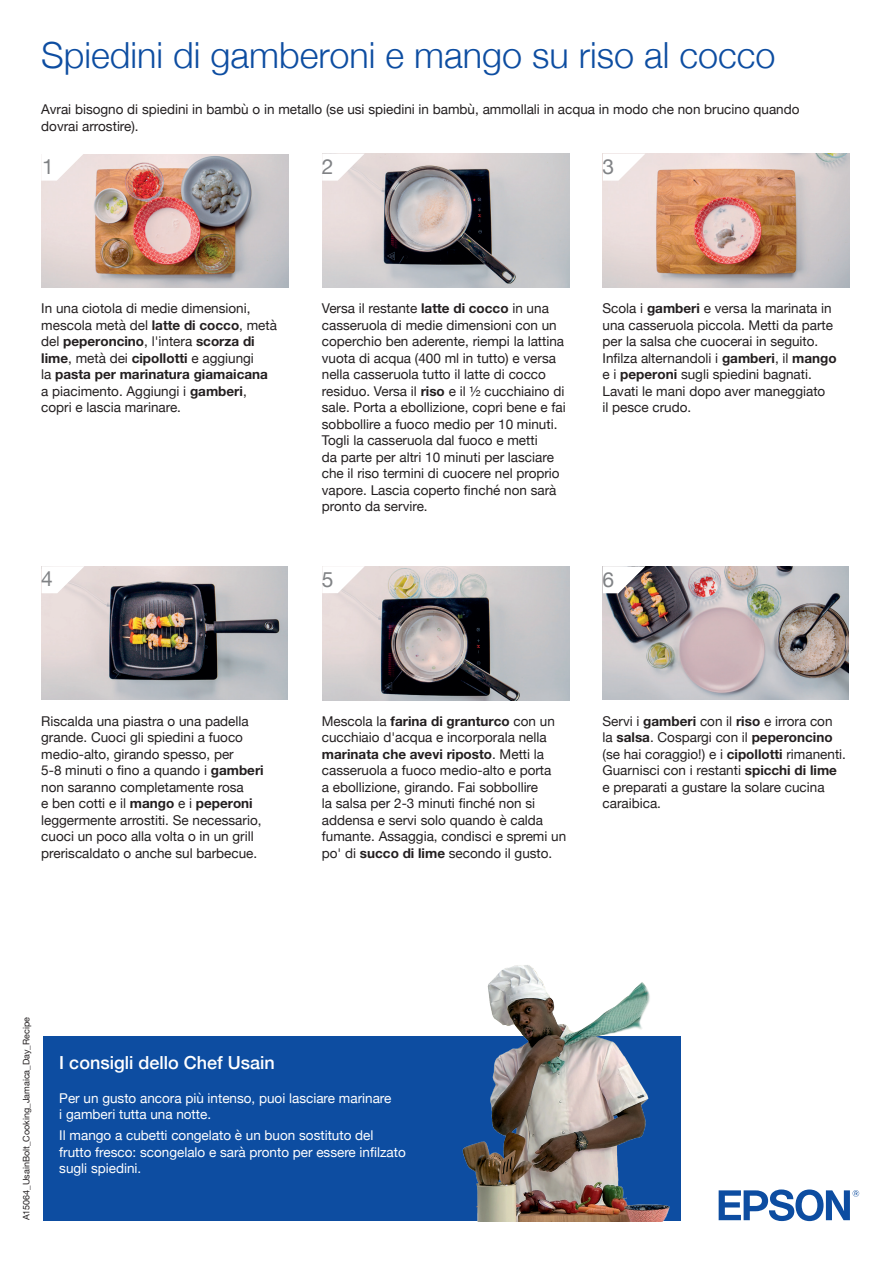
<style>
.page{position:relative;width:893px;height:1263px;background:#fff}
.page>*{position:absolute;margin:0;border:0;box-sizing:border-box;transform-origin:0 0}
.t1{font:300 36px "Helvetica Neue";color:#0d4da1}
.t2{font:21px "Helvetica Neue";color:#808285}
.t3{font:500 18px "Helvetica Neue";color:#fff}
.t4{font:13.5px/16.5px "Helvetica Neue";color:#231f20}
.t5{font:13.5px/16.5px "Helvetica Neue";color:#fff}
.t6{font:9px "Helvetica Neue";color:#231f20}
.s1{font-family:"Helvetica Neue LT";font-weight:700}
</style>
<div class="page">
<svg style="left:719px;top:1189px;width:140px;height:32px"></svg>
<div style="left:43px;top:1036px;width:637px;height:185px;background:#0d4da1"></div>
<img style="left:462px;top:965px;width:208px;height:256px">
<img style="left:41px;top:154px;width:248px;height:134px">
<svg style="left:41px;top:154px;width:43px;height:27px"></svg>
<img style="left:322px;top:154px;width:248px;height:133px">
<svg style="left:322px;top:154px;width:43px;height:27px"></svg>
<img style="left:603px;top:154px;width:247px;height:133px">
<svg style="left:602px;top:154px;width:43px;height:27px"></svg>
<img style="left:42px;top:566px;width:246px;height:134px">
<svg style="left:41px;top:566px;width:43px;height:27px"></svg>
<img style="left:322px;top:566px;width:248px;height:134px">
<svg style="left:322px;top:566px;width:43px;height:27px"></svg>
<img style="left:603px;top:566px;width:245px;height:134px">
<svg style="left:602px;top:566px;width:43px;height:27px"></svg>
<p class="t1" style="left:41px;top:26px;width:736px">Spiedini di gamberoni e mango su riso al cocco</p>
<p class="t4" style="left:41px;top:102px;width:760px">Avrai bisogno di spiedini in bambù o in metallo (se usi spiedini in bambù, ammollali in acqua in modo che non brucino quando dovrai arrostire).</p>
<p class="t2" style="left:42px;top:151px;width:13px">1</p>
<p class="t2" style="left:322px;top:151px;width:13px">2</p>
<p class="t2" style="left:603px;top:151px;width:13px">3</p>
<p class="t4" style="left:41px;top:301px;width:237px">In una ciotola di medie dimensioni, mescola metà del <span class="s1">latte di cocco</span>, metà del <span class="s1">peperoncino</span>, l'intera <span class="s1">scorza di lime</span>, metà dei <span class="s1">cipollotti</span> e aggiungi<br>la <span class="s1">pasta per marinatura giamaicana </span>a piacimento. Aggiungi i <span class="s1">gamberi</span>, copri e lascia marinare.</p>
<p class="t4" style="left:322px;top:301px;width:245px">Versa il restante <span class="s1">latte di cocco</span> in una casseruola di medie dimensioni con un coperchio ben aderente, riempi la lattina vuota di acqua (400 ml in tutto) e versa nella casseruola tutto il latte di cocco residuo. Versa il <span class="s1">riso</span> e il ½ cucchiaino di sale. Porta a ebollizione, copri bene e fai sobbollire a fuoco medio per 10 minuti.<br>Togli la casseruola dal fuoco e metti<br>da parte per altri 10 minuti per lasciare che il riso termini di cuocere nel proprio vapore. Lascia coperto finché non sarà pronto da servire.</p>
<p class="t4" style="left:603px;top:301px;width:236px">Scola i <span class="s1">gamberi</span> e versa la marinata in una casseruola piccola. Metti da parte per la salsa che cuocerai in seguito.<br>Infilza alternandoli i <span class="s1">gamberi</span>, il <span class="s1">mango </span>e i <span class="s1">peperoni</span> sugli spiedini bagnati.<br>Lavati le mani dopo aver maneggiato<br>il pesce crudo.</p>
<p class="t2" style="left:41px;top:564px;width:13px">4</p>
<p class="t2" style="left:322px;top:564px;width:13px">5</p>
<p class="t2" style="left:603px;top:564px;width:13px">6</p>
<p class="t4" style="left:41px;top:713px;width:224px">Riscalda una piastra o una padella grande. Cuoci gli spiedini a fuoco medio-alto, girando spesso, per<br>5-8 minuti o fino a quando i <span class="s1">gamberi </span>non saranno completamente rosa<br>e ben cotti e il <span class="s1">mango</span> e i <span class="s1">peperoni </span>leggermente arrostiti. Se necessario, cuoci un poco alla volta o in un grill preriscaldato o anche sul barbecue.</p>
<p class="t4" style="left:322px;top:713px;width:246px">Mescola la <span class="s1">farina di granturco</span> con un cucchiaio d'acqua e incorporala nella <span class="s1">marinata che avevi riposto</span>. Metti la casseruola a fuoco medio-alto e porta<br>a ebollizione, girando. Fai sobbollire<br>la salsa per 2-3 minuti finché non si addensa e servi solo quando è calda fumante. Assaggia, condisci e spremi un po' di <span class="s1">succo di lime</span> secondo il gusto.</p>
<p class="t4" style="left:603px;top:713px;width:245px">Servi i <span class="s1">gamberi</span> con il <span class="s1">riso</span> e irrora con la <span class="s1">salsa</span>. Cospargi con il <span class="s1">peperoncino </span>(se hai coraggio!) e i <span class="s1">cipollotti</span> rimanenti.<br>Guarnisci con i restanti <span class="s1">spicchi di lime </span>e preparati a gustare la solare cucina caraibica.</p>
<p class="t6" style="left:20px;top:1220px;width:205px;rotate:-90deg">A15064_UsainBolt_Cooking_Jamaica_Day_Recipe</p>
<p class="t3" style="left:59px;top:1048px;width:217px">I consigli dello Chef Usain</p>
<p class="t5" style="left:59px;top:1090px;width:334px">Per un gusto ancora più intenso, puoi lasciare marinare i gamberi tutta una notte.</p>
<p class="t5" style="left:59px;top:1128px;width:348px">Il mango a cubetti congelato è un buon sostituto del frutto fresco: scongelalo e sarà pronto per essere infilzato sugli spiedini.</p>
</div>
